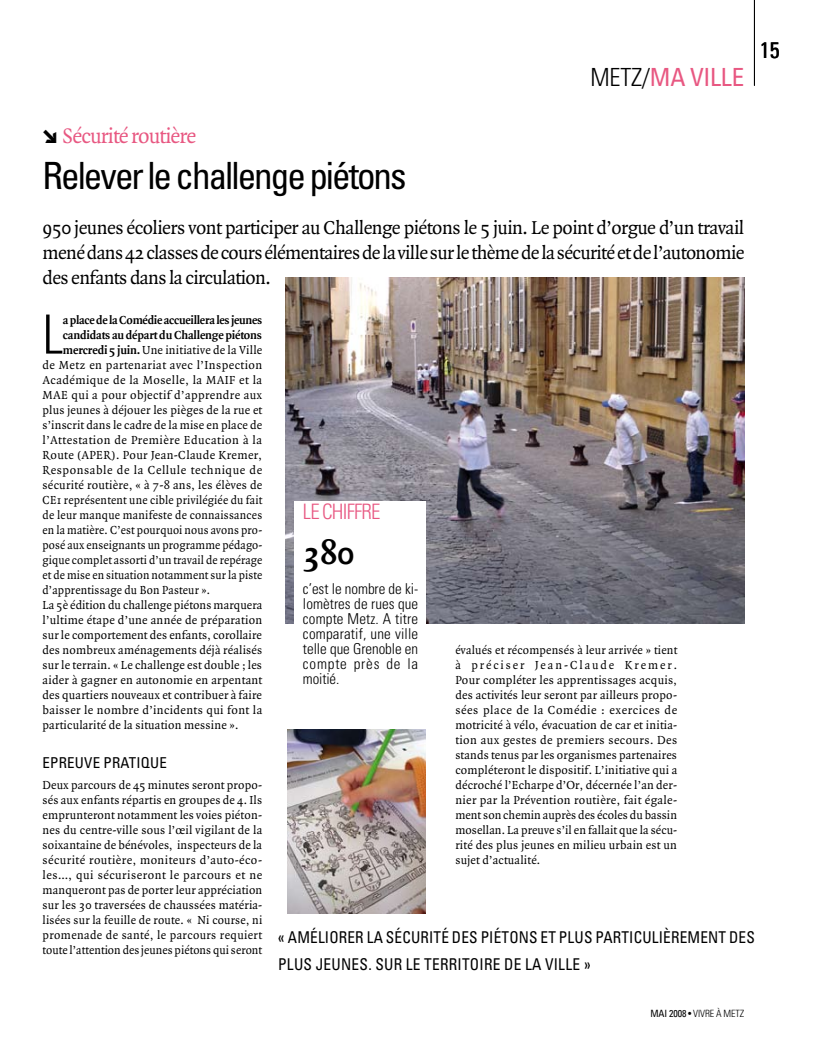
<style>
.page{position:relative;width:815px;height:1053px;background:#fff}
.page>*{position:absolute;margin:0;border:0;box-sizing:border-box;transform-origin:0 0}
.t1{font:300 condensed 54px "Univers";color:#000}
.t2{font:condensed 37.5px "Univers";letter-spacing:-.055em;color:#000}
.t3{font:700 35px "Quadraat";color:#000}
.t4{font:condensed 25px "Univers";letter-spacing:-.01em;color:#e85882}
.t5{font:22.5px "Quadraat";letter-spacing:-.04em;color:#e85882}
.t6{font:condensed 22.5px "Univers";color:#000}
.t7{font:300 condensed 21.25px "Univers";letter-spacing:-.04em;color:#e85882}
.t8{font:20px/25px "Quadraat";letter-spacing:-.03em;color:#000;text-align:justify}
.t9{font:condensed 16.25px "Univers";letter-spacing:.02em;color:#000;scale:.94 1}
.t10{font:300 condensed 15px/15px "Univers";letter-spacing:.01em;color:#000;text-align:justify}
.t11{font:condensed 15px "Univers";color:#000}
.t12{font:12.5px/15px "Quadraat";letter-spacing:.015em;color:#000;text-align:justify}
.t13{font:12.5px "Quadraat";letter-spacing:.015em;color:#000;scale:.95 1}
.t14{font:12.5px "Quadraat";letter-spacing:.015em;color:#000;scale:.94 1}
.t15{font:700 12.5px "Quadraat";letter-spacing:-.02em;color:#000}
.t16{font:12.5px "Quadraat";letter-spacing:.035em;color:#000}
.t17{font:12.5px "Quadraat";letter-spacing:.04em;color:#000}
.t18{font:12.5px "Quadraat";letter-spacing:.045em;color:#000}
.t19{font:300 condensed 10px "Univers";letter-spacing:-.01em;color:#000}
.t20{font:condensed 10px "Univers";color:#000}
.s1{font-weight:300;color:#000}
.s2{font-family:"Fleches Left Right";color:#000}
.s3{font-weight:700}
.s4{font-weight:400}
</style>
<div class="page">
<img style="left:287px;top:729px;width:138px;height:184px">
<img style="left:285px;top:278px;width:459px;height:345px">
<hr style="left:754px;top:0;width:1px;height:86px;background:#000">
<div style="left:294px;top:501px;width:131px;height:219px;background:#fff"></div>
<h3 class="t4" style="left:591px;top:61px;width:155px"><span class="s1">METZ/</span>MA VILLE</h3>
<h3 class="t6" style="left:760px;top:35px;width:19px">15</h3>
<h3 class="t5" style="left:43px;top:125px;width:155px"><span class="s2">c</span> Sécurité routière</h3>
<h2 class="t2" style="left:43px;top:151px;width:366px">RELEVER LE CHALLENGE PIÉTONS</h2>
<h3 class="t8" style="left:43px;top:216px;width:703px">950 jeunes écoliers vont participer au Challenge piétons le 5 juin. Le point d’orgue d’un travail mené dans 42 classes de cours élémentaires de la ville sur le thème de la sécurité et de l’autonomie des enfants dans la circulation.</h3>
<h1 class="t1" style="left:43px;top:302px;width:22px">L</h1>
<p class="t15" style="left:63px;top:313px;width:201px">a place de la Comédie accueillera les jeunes</p>
<p class="t15" style="left:63px;top:328px;width:201px">candidats au départ du Challenge piétons</p>
<p class="t12" style="left:63px;top:342px;width:201px"><span class="s3">mercredi 5 juin.</span> Une initiative de la Ville</p>
<p class="t16" style="left:43px;top:358px;width:221px">de Metz en partenariat avec l’Inspection</p>
<p class="t16" style="left:43px;top:373px;width:221px">Académique de la Moselle, la MAIF et la</p>
<p class="t12" style="left:43px;top:387px;width:221px">MAE qui a pour objectif d’apprendre aux</p>
<p class="t12" style="left:43px;top:402px;width:221px">plus jeunes à déjouer les pièges de la rue et</p>
<p class="t12" style="left:43px;top:417px;width:221px">s’inscrit dans le cadre de la mise en place de</p>
<p class="t17" style="left:43px;top:433px;width:221px">l’Attestation de Première Education à la</p>
<p class="t12" style="left:43px;top:447px;width:221px">Route (APER). Pour Jean-Claude Kremer,</p>
<p class="t18" style="left:43px;top:463px;width:221px">Responsable de la Cellule technique de</p>
<p class="t12" style="left:43px;top:477px;width:221px">sécurité routière, « à 7-8 ans, les élèves de</p>
<p class="t13" style="left:43px;top:493px;width:233px">CE1 représentent une cible privilégiée du fait</p>
<p class="t13" style="left:43px;top:508px;width:233px">de leur manque manifeste de connaissances</p>
<p class="t13" style="left:43px;top:523px;width:233px">en la matière. C’est pourquoi nous avons pro-</p>
<p class="t14" style="left:43px;top:538px;width:235px">posé aux enseignants un programme pédago-</p>
<p class="t14" style="left:43px;top:553px;width:235px">gique complet assorti d’un travail de repérage</p>
<p class="t14" style="left:43px;top:568px;width:235px">et de mise en situation notamment sur la piste</p>
<p class="t13" style="left:43px;top:583px;width:178px">d’apprentissage du Bon Pasteur ».</p>
<p class="t12" style="left:43px;top:597px;width:221px">La 5è édition du challenge piétons marquera</p>
<p class="t12" style="left:43px;top:612px;width:221px">l’ultime étape d’une année de préparation</p>
<p class="t12" style="left:43px;top:627px;width:221px">sur le comportement des enfants, corollaire</p>
<p class="t12" style="left:43px;top:642px;width:221px">des nombreux aménagements déjà réalisés</p>
<p class="t12" style="left:43px;top:657px;width:221px">sur le terrain. « Le challenge est double ; les</p>
<p class="t12" style="left:43px;top:672px;width:221px">aider à gagner en autonomie en arpentant</p>
<p class="t12" style="left:43px;top:687px;width:221px">des quartiers nouveaux et contribuer à faire</p>
<p class="t12" style="left:43px;top:702px;width:221px">baisser le nombre d’incidents qui font la</p>
<p class="t12" style="left:43px;top:717px;width:198px">particularité de la situation messine ».</p>
<p class="t11" style="left:43px;top:752px;width:17px">EPREUVE</p>
<p class="t11" style="left:104px;top:752px;width:8px">PRATI</p>
<p class="t11" style="left:141px;top:752px;width:18px">QUE</p>
<p class="t12" style="left:43px;top:777px;width:221px">Deux parcours de 45 minutes seront propo&shy;sés aux enfants répartis en groupes de 4. Ils emprunteront notamment les voies piéton&shy;nes du centre-ville sous l’œil vigilant de la soixantaine de bénévoles, inspecteurs de la sécurité routière, moniteurs d’auto-éco&shy;les…, qui sécuriseront le parcours et ne manqueront pas de porter leur appréciation sur les 30 traversées de chaussées matéria&shy;lisées sur la feuille de route. « Ni course, ni promenade de santé, le parcours requiert toute l’attention des jeunes piétons qui seront</p>
<h3 class="t7" style="left:303px;top:498px;width:68px">LE CHI FFRE</h3>
<h3 class="t3" style="left:303px;top:534px;width:53px">380</h3>
<p class="t10" style="left:303px;top:581px;width:117px">c’est le nombre de ki&shy;lomètres de rues que compte Metz. A titre comparatif, une ville telle que Grenoble en compte près de la moitié.</p>
<p class="t12" style="left:455px;top:642px;width:224px">évalués et récompensés à leur arrivée » tient à préciser Jean-Claude Kremer.<br>Pour compléter les apprentissages acquis, des activités leur seront par ailleurs propo&shy;sées place de la Comédie : exercices de motricité à vélo, évacuation de car et initia&shy;tion aux gestes de premiers secours. Des stands tenus par les organismes partenaires compléteront le dispositif. L’initiative qui a décroché l’Echarpe d’Or, décernée l’an der&shy;nier par la Prévention routière, fait égale&shy;ment son chemin auprès des écoles du bassin mosellan. La preuve s’il en fallait que la sécu&shy;rité des plus jeunes en milieu urbain est un sujet d’actualité.</p>
<h3 class="t9" style="left:278px;top:926px;width:30px">« AMÉLIORER</h3>
<h3 class="t9" style="left:367px;top:926px;width:30px">LA SÉCURITÉ</h3>
<h3 class="t9" style="left:452px;top:926px;width:10px">DES</h3>
<h3 class="t9" style="left:481px;top:926px;width:10px">PIÉTONS</h3>
<h3 class="t9" style="left:541px;top:926px;width:29px">ET PLUS</h3>
<h3 class="t9" style="left:595px;top:926px;width:9px">PARTICULI</h3>
<h3 class="t9" style="left:663px;top:926px;width:19px">ÈREMENT</h3>
<h3 class="t9" style="left:729px;top:926px;width:10px">DES</h3>
<h3 class="t9" style="left:278px;top:953px;width:10px">PLUS</h3>
<h3 class="t9" style="left:316px;top:953px;width:19px">JEUNES</h3>
<h3 class="t9" style="left:368px;top:953px;width:18px">. SUR</h3>
<h3 class="t9" style="left:406px;top:953px;width:29px">LE TERRITOIRE</h3>
<h3 class="t9" style="left:504px;top:953px;width:52px">DELAVILLE</h3>
<h3 class="t9" style="left:584px;top:953px;width:9px">»</h3>
<p class="t20" style="left:650px;top:1006px;width:7px">MAI</p>
<p class="t19" style="left:669px;top:1007px;width:77px"><span class="s4">2008 •</span> Vivre à Metz</p>
</div>
